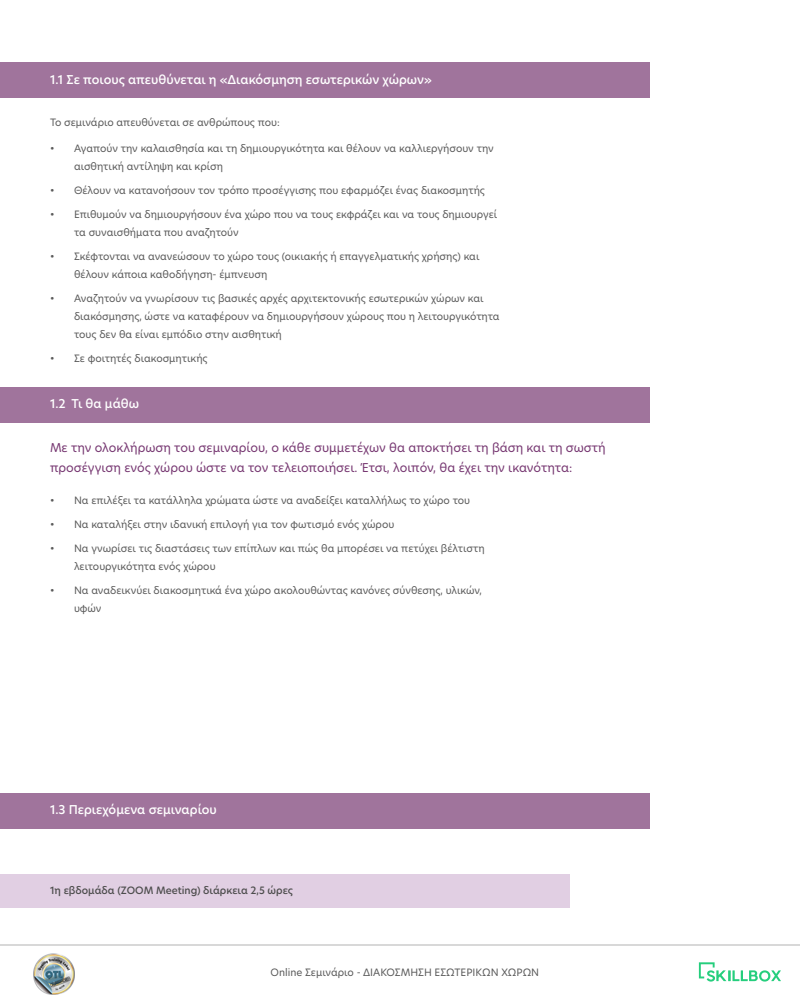
<style>
.page{position:relative;width:800px;height:1000px;background:#fff}
.page>*{position:absolute;margin:0;border:0;box-sizing:border-box;transform-origin:0 0}
.t1{font:12px/20px "Hero New";color:#773872}
.t2{font:500 12px "Hero New";color:#fff}
.t3{font:10px/18px "Hero New";color:#5a5a5a}
.t4{font:500 10px "Hero New";color:#4d4d4d}
</style>
<div class="page">
<svg style="left:699px;top:962px;width:82px;height:20px"></svg>
<hr style="left:0;top:945px;width:800px;height:1px;background:#b3b3b3">
<img style="left:33px;top:953px;width:42px;height:41px">
<div style="left:0;top:62px;width:650px;height:36px;background:#a0749c"></div>
<div style="left:0;top:387px;width:650px;height:36px;background:#a0749c"></div>
<div style="left:0;top:793px;width:650px;height:36px;background:#a0749c"></div>
<div style="left:0;top:874px;width:570px;height:34px;background:#e1cfe3"></div>
<p class="t2" style="left:50px;top:71px;width:383px">1.1 Σε ποιους απευθύνεται η «Διακόσμηση εσωτερικών χώρων»</p>
<p class="t3" style="left:50px;top:113px;width:231px">Το σεμινάριο απευθύνεται σε ανθρώπους που:</p>
<p class="t3" style="left:74px;top:139px;width:421px;text-indent:-24px">• Αγαπούν την καλαισθησία και τη δημιουργικότητα και θέλουν να καλλιεργήσουν την αισθητική αντίληψη και κρίση</p>
<p class="t3" style="left:50px;top:181px;width:437px">• Θέλουν να κατανοήσουν τον τρόπο προσέγγισης που εφαρμόζει ένας διακοσμητής</p>
<p class="t3" style="left:74px;top:205px;width:425px;text-indent:-24px">• Επιθυμούν να δημιουργήσουν ένα χώρο που να τους εκφράζει και να τους δημιουργεί τα συναισθήματα που αναζητούν</p>
<p class="t3" style="left:74px;top:247px;width:407px;text-indent:-24px">• Σκέφτονται να ανανεώσουν το χώρο τους (οικιακής ή επαγγελματικής χρήσης) και θέλουν κάποια καθοδήγηση- έμπνευση</p>
<p class="t3" style="left:74px;top:289px;width:427px;text-indent:-24px">• Αναζητούν να γνωρίσουν τις βασικές αρχές αρχιτεκτονικής εσωτερικών χώρων και διακόσμησης, ώστε να καταφέρουν να δημιουργήσουν χώρους που η λειτουργικότητα τους δεν θα είναι εμπόδιο στην αισθητική</p>
<p class="t3" style="left:50px;top:349px;width:159px">• Σε φοιτητές διακοσμητικής</p>
<p class="t2" style="left:50px;top:396px;width:91px">1.2 Τι θα μάθω</p>
<p class="t1" style="left:50px;top:438px;width:557px">Με την ολοκλήρωση του σεμιναρίου, ο κάθε συμμετέχων θα αποκτήσει τη βάση και τη σωστή προσέγγιση ενός χώρου ώστε να τον τελειοποιήσει. Έτσι, λοιπόν, θα έχει την ικανότητα:</p>
<p class="t3" style="left:50px;top:492px;width:422px">• Να επιλέξει τα κατάλληλα χρώματα ώστε να αναδείξει καταλλήλως το χώρο του</p>
<p class="t3" style="left:50px;top:516px;width:346px">• Να καταλήξει στην ιδανική επιλογή για τον φωτισμό ενός χώρου</p>
<p class="t3" style="left:74px;top:540px;width:412px;text-indent:-24px">• Να γνωρίσει τις διαστάσεις των επίπλων και πώς θα μπορέσει να πετύχει βέλτιστη λειτουργικότητα ενός χώρου</p>
<p class="t3" style="left:74px;top:582px;width:410px;text-indent:-24px">• Να αναδεικνύει διακοσμητικά ένα χώρο ακολουθώντας κανόνες σύνθεσης, υλικών, υφών</p>
<p class="t2" style="left:50px;top:802px;width:168px">1.3 Περιεχόμενα σεμιναρίου</p>
<p class="t4" style="left:50px;top:884px;width:245px">1η εβδομάδα (ZOOM Meeting) διάρκεια 2,5 ώρες</p>
<p class="t3" style="left:271px;top:963px;width:270px">Online Σεμινάριο - ΔΙΑΚΟΣΜΗΣΗ ΕΣΩΤΕΡΙΚΩΝ ΧΩΡΩΝ</p>
</div>
